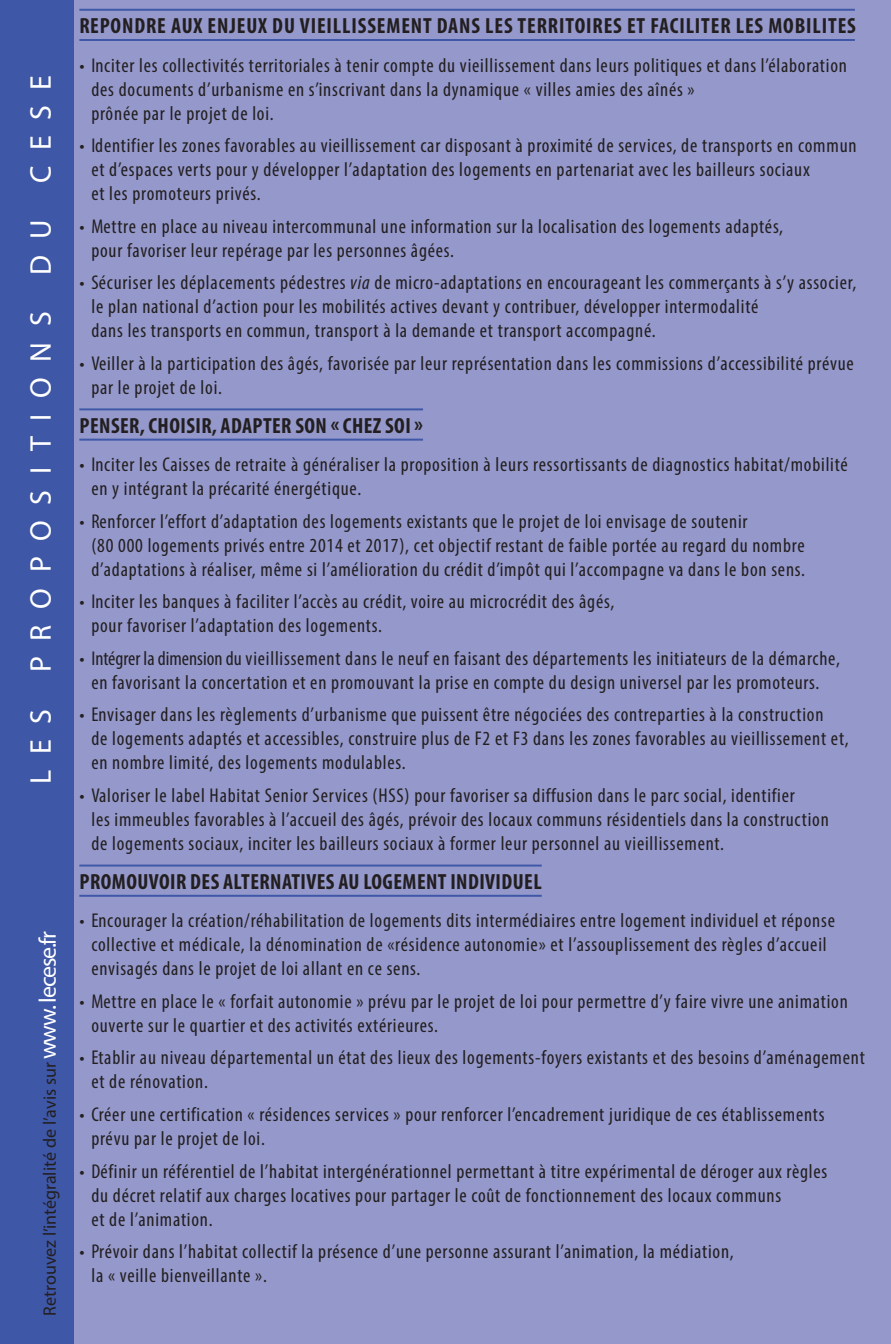
<style>
.page{position:relative;width:891px;height:1344px;background:#fff}
.page>*{position:absolute;margin:0;border:0;box-sizing:border-box;transform-origin:0 0}
.denomination_section{font:30px "Myriad Pro";letter-spacing:.52em;color:#fff}
.proposition_gros_tit{font:700 condensed 22px "Myriad Pro";letter-spacing:.02em;color:#231f20}
.proposition_gros_tit-2{font:700 condensed 22px "Myriad Pro";letter-spacing:.04em;color:#231f20}
.t1{font:condensed 20px/24px "Myriad Pro";letter-spacing:.04em;color:#231f20}
.proposition_alinéa{font:18px "Myriad Pro";color:#231f20}
.s1{font-size:24px;color:#fff}
.s2{font-style:italic}
</style>
<div class="page">
<div style="left:74px;top:0;width:816px;height:1344px;background:#9498cb"></div>
<hr style="left:79px;top:9px;width:775px;height:2px;background:#3e57a6">
<hr style="left:79px;top:39px;width:775px;height:2px;background:#3e57a6">
<hr style="left:79px;top:408px;width:344px;height:2px;background:#3e57a6">
<hr style="left:79px;top:439px;width:344px;height:2px;background:#3e57a6">
<hr style="left:79px;top:864px;width:462px;height:2px;background:#3e57a6">
<hr style="left:79px;top:895px;width:462px;height:2px;background:#3e57a6">
<div style="left:0;top:0;width:74px;height:1344px;background:#3e57a6"></div>
<p class="denomination_section" style="left:22px;top:783px;width:710px;rotate:-90deg">LES PROPOSITIONS DU CESE</p>
<p class="proposition_alinéa" style="left:39px;top:1315px;width:386px;rotate:-90deg">Retrouvez l’intégralité de l’avis sur <span class="s1">www. lecese.fr</span></p>
<p class="proposition_gros_tit-2" style="left:80px;top:12px;width:777px">REPONDRE AUX ENJEUX DU VIEILLISSEMENT DANS LES TERRITOIRES ET FACILITER LES MOBILITES</p>
<p class="t1" style="left:91px;top:53px;width:756px;text-indent:-12px">• Inciter les collectivités territoriales à tenir compte du vieillissement dans leurs politiques et dans l’élaboration des documents d’urbanisme en s’inscrivant dans la dynamique « villes amies des aînés »<br>prônée par le projet de loi.</p>
<p class="t1" style="left:91px;top:133px;width:766px;text-indent:-12px">• Identifier les zones favorables au vieillissement car disposant à proximité de services, de transports en commun et d’espaces verts pour y développer l’adaptation des logements en partenariat avec les bailleurs sociaux<br>et les promoteurs privés.</p>
<p class="t1" style="left:91px;top:214px;width:693px;text-indent:-12px">• Mettre en place au niveau intercommunal une information sur la localisation des logements adaptés, pour favoriser leur repérage par les personnes âgées.</p>
<p class="t1" style="left:91px;top:270px;width:766px;text-indent:-12px">• Sécuriser les déplacements pédestres <span class="s2">via</span> de micro-adaptations en encourageant les commerçants à s’y associer, le plan national d’action pour les mobilités actives devant y contribuer, développer intermodalité<br>dans les transports en commun, transport à la demande et transport accompagné.</p>
<p class="t1" style="left:91px;top:351px;width:763px;text-indent:-12px">• Veiller à la participation des âgés, favorisée par leur représentation dans les commissions d’accessibilité prévue par le projet de loi.</p>
<p class="proposition_gros_tit" style="left:80px;top:412px;width:345px">PENSER, CHOISIR, ADAPTER SON « CHEZ SOI »</p>
<p class="t1" style="left:91px;top:452px;width:757px;text-indent:-12px">• Inciter les Caisses de retraite à généraliser la proposition à leurs ressortissants de diagnostics habitat/mobilité en y intégrant la précarité énergétique.</p>
<p class="t1" style="left:91px;top:509px;width:715px;text-indent:-12px">• Renforcer l’effort d’adaptation des logements existants que le projet de loi envisage de soutenir<br>(80 000 logements privés entre 2014 et 2017), cet objectif restant de faible portée au regard du nombre d’adaptations à réaliser, même si l’amélioration du crédit d’impôt qui l’accompagne va dans le bon sens.</p>
<p class="t1" style="left:91px;top:589px;width:524px;text-indent:-12px">• Inciter les banques à faciliter l’accès au crédit, voire au microcrédit des âgés, pour favoriser l’adaptation des logements.</p>
<p class="t1" style="left:79px;top:646px;width:761px;text-align:center">• Intégrer la dimension du vieillissement dans le neuf en faisant des départements les initiateurs de la démarche, en favorisant la concertation et en promouvant la prise en compte du design universel par les promoteurs.</p>
<p class="t1" style="left:91px;top:702px;width:758px;text-indent:-12px">• Envisager dans les règlements d’urbanisme que puissent être négociées des contreparties à la construction<br>de logements adaptés et accessibles, construire plus de F2 et F3 dans les zones favorables au vieillissement et, en nombre limité, des logements modulables.</p>
<p class="t1" style="left:91px;top:783px;width:738px;text-indent:-12px">• Valoriser le label Habitat Senior Services (HSS) pour favoriser sa diffusion dans le parc social, identifier<br>les immeubles favorables à l’accueil des âgés, prévoir des locaux communs résidentiels dans la construction de logements sociaux, inciter les bailleurs sociaux à former leur personnel au vieillissement.</p>
<p class="proposition_gros_tit" style="left:80px;top:868px;width:463px">PROMOUVOIR DES ALTERNATIVES AU LOGEMENT INDIVIDUEL</p>
<p class="t1" style="left:91px;top:908px;width:744px;text-indent:-12px">• Encourager la création/réhabilitation de logements dits intermédiaires entre logement individuel et réponse collective et médicale, la dénomination de «résidence autonomie» et l’assouplissement des règles d’accueil envisagés dans le projet de loi allant en ce sens.</p>
<p class="t1" style="left:91px;top:989px;width:757px;text-indent:-12px">• Mettre en place le « forfait autonomie » prévu par le projet de loi pour permettre d’y faire vivre une animation ouverte sur le quartier et des activités extérieures.</p>
<p class="t1" style="left:91px;top:1045px;width:774px;text-indent:-12px">• Etablir au niveau départemental un état des lieux des logements-foyers existants et des besoins d’aménagement et de rénovation.</p>
<p class="t1" style="left:91px;top:1102px;width:734px;text-indent:-12px">• Créer une certification « résidences services » pour renforcer l’encadrement juridique de ces établissements prévu par le projet de loi.</p>
<p class="t1" style="left:91px;top:1158px;width:737px;text-indent:-12px">• Définir un référentiel de l’habitat intergénérationnel permettant à titre expérimental de déroger aux règles du décret relatif aux charges locatives pour partager le coût de fonctionnement des locaux communs<br>et de l’animation.</p>
<p class="t1" style="left:91px;top:1239px;width:643px;text-indent:-12px">• Prévoir dans l’habitat collectif la présence d’une personne assurant l’animation, la médiation, la « veille bienveillante ».</p>
</div>
